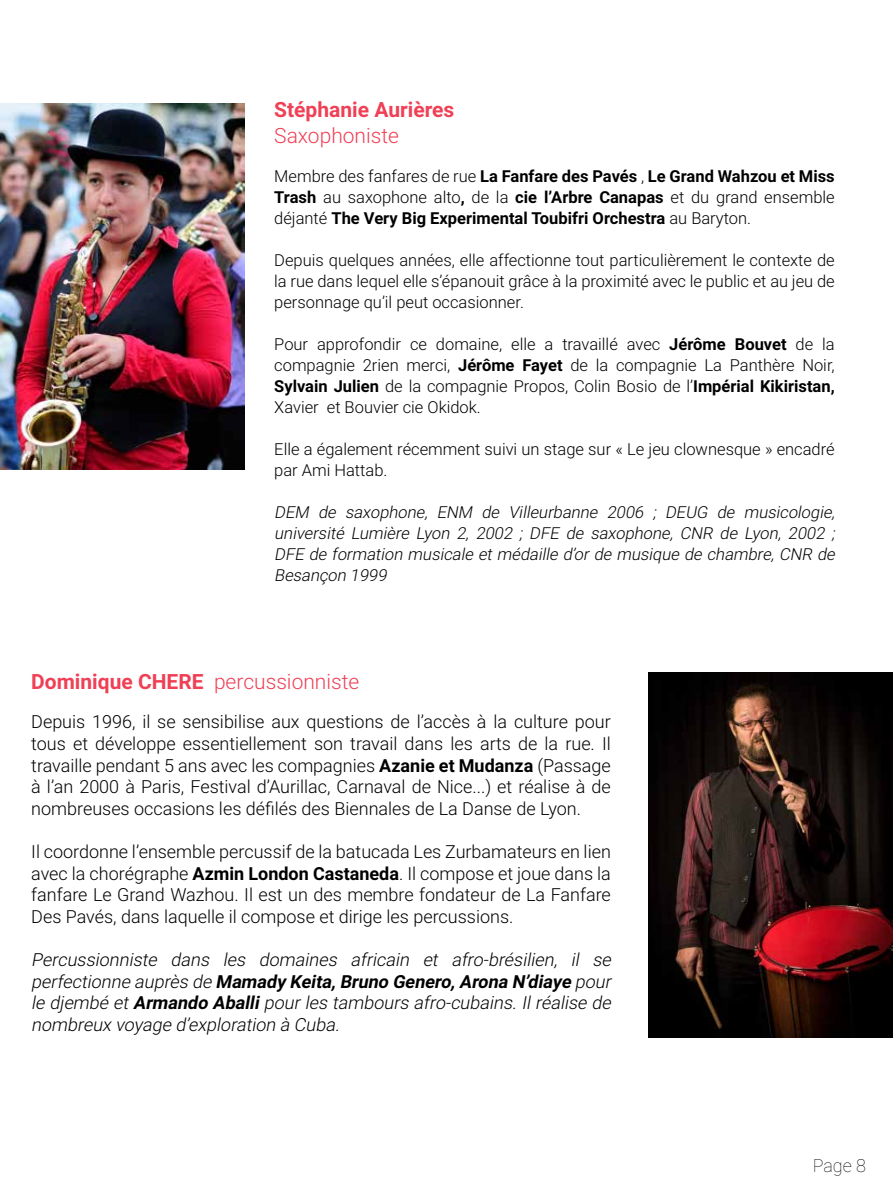
<style>
.page{position:relative;width:893px;height:1191px;background:#fff}
.page>*{position:absolute;margin:0;border:0;box-sizing:border-box;transform-origin:0 0}
.t1{font:300 21px "Roboto";color:#ef4056}
.t2{font:700 21px "Roboto";color:#ef4056}
.t3{font:300 18px/21.6px "Roboto";color:#000;text-align:justify}
.t4{font:italic 300 18px/21.6px "Roboto";color:#000;text-align:justify}
.t5{font:100 18px "Roboto";color:#000}
.t6{font:300 16.5px/21px "Roboto";color:#000;text-align:justify}
.t7{font:italic 300 16.5px/21px "Roboto";color:#000;text-align:justify}
.t8{font:700 16.5px/21px "Roboto";color:#000;text-align:justify}
.s1{font-weight:300}
.s2{font-weight:700}
</style>
<div class="page">
<img style="left:0;top:103px;width:245px;height:366px">
<img style="left:649px;top:672px;width:244px;height:365px">
<p class="t2" style="left:274px;top:95px;width:182px">Stéphanie Aurières</p>
<p class="t1" style="left:274px;top:120px;width:126px">Saxophoniste</p>
<p class="t8" style="left:274px;top:165px;width:562px"><span class="s1">Membre des fanfares de rue</span> La Fanfare des Pavés <span class="s1">,</span> Le Grand Wahzou et Miss Trash <span class="s1">au saxophone alto</span>, <span class="s1">de la</span> cie l’Arbre Canapas <span class="s1">et du grand ensemble déjanté</span> The Very Big Experimental Toubifri Orchestra <span class="s1">au Baryton.</span></p>
<p class="t6" style="left:274px;top:249px;width:562px">Depuis quelques années, elle affectionne tout particulièrement le contexte de la rue dans lequel elle s’épanouit grâce à la proximité avec le public et au jeu de personnage qu’il peut occasionner.</p>
<p class="t6" style="left:274px;top:333px;width:562px">Pour approfondir ce domaine, elle a travaillé avec <span class="s2">Jérôme Bouvet</span> de la compagnie 2rien merci, <span class="s2">Jérôme Fayet</span> de la compagnie La Panthère Noir, <span class="s2">Sylvain Julien</span> de la compagnie Propos, Colin Bosio de l’<span class="s2">Impérial Kikiristan, </span>Xavier et Bouvier cie Okidok.</p>
<p class="t6" style="left:274px;top:438px;width:562px">Elle a également récemment suivi un stage sur « Le jeu clownesque » encadré par Ami Hattab.</p>
<p class="t7" style="left:274px;top:501px;width:566px">DEM de saxophone, ENM de Villeurbanne 2006 ; DEUG de musicologie, université Lumière Lyon 2, 2002 ; DFE de saxophone, CNR de Lyon, 2002 ; DFE de formation musicale et médaille d’or de musique de chambre, CNR de Besançon 1999</p>
<p class="t1" style="left:31px;top:666px;width:330px"><span class="s2">Dominique CHERE</span> percussionniste</p>
<p class="t3" style="left:31px;top:710px;width:581px">Depuis 1996, il se sensibilise aux questions de l’accès à la culture pour tous et développe essentiellement son travail dans les arts de la rue. Il travaille pendant 5 ans avec les compagnies <span class="s2">Azanie et Mudanza</span> (Passage à l’an 2000 à Paris, Festival d’Aurillac, Carnaval de Nice...) et réalise à de nombreuses occasions les défilés des Biennales de La Danse de Lyon.</p>
<p class="t3" style="left:31px;top:840px;width:581px">Il coordonne l’ensemble percussif de la batucada Les Zurbamateurs en lien avec la chorégraphe <span class="s2">Azmin London Castaneda</span>. Il compose et joue dans la fanfare Le Grand Wazhou. Il est un des membre fondateur de La Fanfare Des Pavés, dans laquelle il compose et dirige les percussions.</p>
<p class="t4" style="left:31px;top:948px;width:585px">Percussionniste dans les domaines africain et afro-brésilien, il se perfectionne auprès de <span class="s2">Mamady Keita,Bruno Genero,Arona N’diaye</span> pour le djembé et<span class="s2">Armando Aballi</span>pourles tambours afro-cubains.Ilréalise de nombreux voyage d’exploration à Cuba.</p>
<p class="t5" style="left:813px;top:1153px;width:55px">Page 8</p>
</div>
